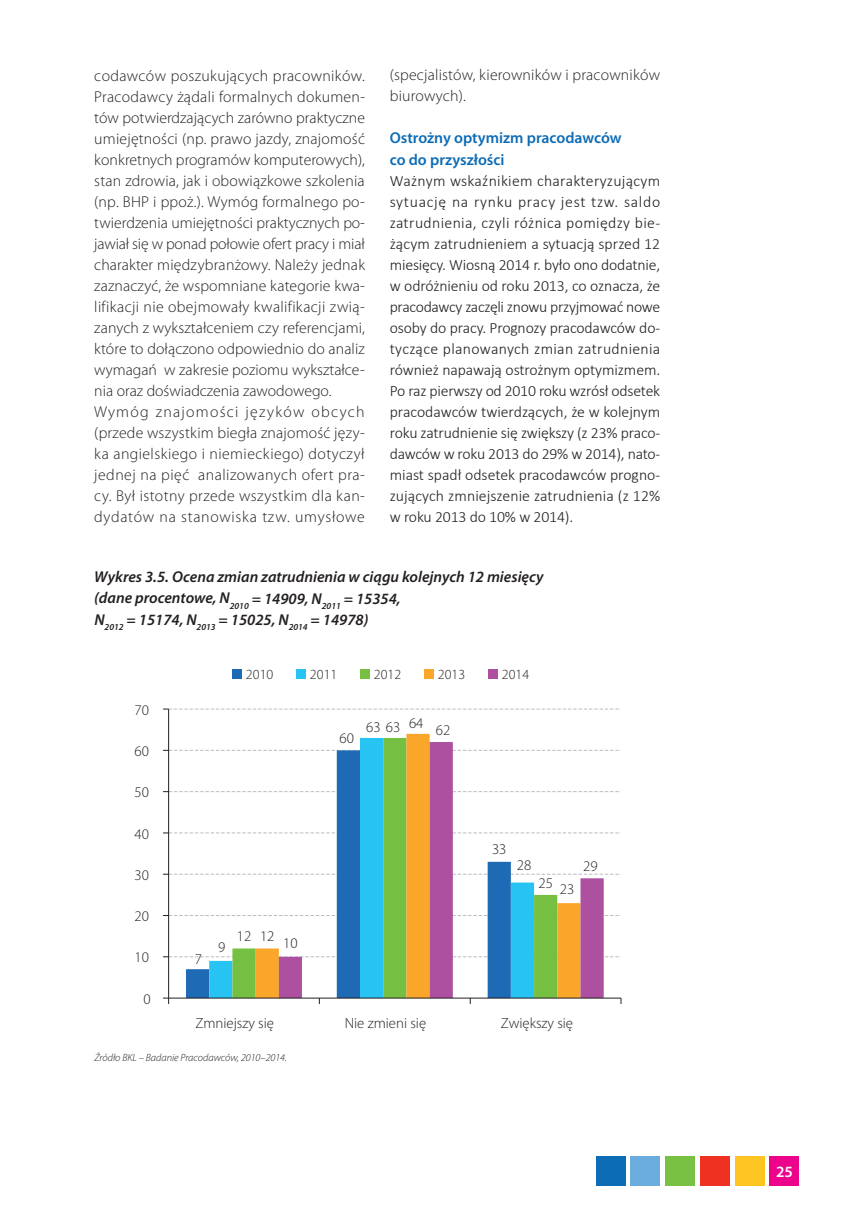
<style>
.page{position:relative;width:849px;height:1226px;background:#fff}
.page>*{position:absolute;margin:0;border:0;box-sizing:border-box;transform-origin:0 0}
.t1{font:300 15.75px/21px "Myriad Pro";letter-spacing:.015em;color:#231f20}
.t2{font:300 15.75px/21px "Calibri";letter-spacing:.005em;color:#231f20;text-align:justify}
.t3{font:italic 600 15.75px/21.2px "Myriad Pro";color:#231f20}
.t4{font:600 15.75px/21px "Myriad Pro";color:#0d6cb6}
.t5{font:600 15.75px "Myriad Pro";color:#fff}
.t6{font:300 14.88px "Myriad Pro";color:#231f20}
.t7{font:300 14px "Myriad Pro";color:#231f20}
.t8{font:italic 300 10.5px "Myriad Pro";color:#231f20}
</style>
<div class="page">
<div style="left:595px;top:1156px;width:30px;height:30px;background:#0d6cb6"></div>
<div style="left:630px;top:1156px;width:30px;height:30px;background:#6caddf"></div>
<div style="left:665px;top:1156px;width:29px;height:30px;background:#79c142"></div>
<div style="left:699px;top:1156px;width:30px;height:30px;background:#ef3122"></div>
<div style="left:734px;top:1156px;width:30px;height:30px;background:#fec422"></div>
<div style="left:769px;top:1156px;width:30px;height:30px;background:#ed028c"></div>
<svg style="left:186px;top:750px;width:23px;height:247px"></svg>
<svg style="left:209px;top:750px;width:23px;height:247px"></svg>
<svg style="left:232px;top:750px;width:23px;height:247px"></svg>
<svg style="left:255px;top:733px;width:175px;height:264px"></svg>
<svg style="left:279px;top:742px;width:324px;height:255px"></svg>
<hr style="left:168px;top:709px;width:1px;height:289px;background:#231f20">
<svg style="left:163px;top:956px;width:456px;height:1px"></svg>
<svg style="left:163px;top:915px;width:456px;height:1px"></svg>
<svg style="left:163px;top:873px;width:456px;height:1px"></svg>
<svg style="left:163px;top:832px;width:456px;height:1px"></svg>
<svg style="left:163px;top:791px;width:456px;height:1px"></svg>
<svg style="left:163px;top:749px;width:440px;height:1px"></svg>
<svg style="left:163px;top:708px;width:456px;height:1px"></svg>
<hr style="left:168px;top:997px;width:452px;height:1px;background:#231f20">
<svg style="left:163px;top:997px;width:6px;height:6px"></svg>
<div style="left:232px;top:669px;width:10px;height:9px;background:#1f6ab5"></div>
<div style="left:296px;top:669px;width:10px;height:9px;background:#27c3f3"></div>
<div style="left:360px;top:669px;width:9px;height:9px;background:#75c043"></div>
<div style="left:424px;top:669px;width:9px;height:9px;background:#f9a62b"></div>
<div style="left:488px;top:669px;width:9px;height:9px;background:#ac509f"></div>
<p class="t1" style="left:94px;top:65px;width:272px">codawców poszukujących pracowników.<br>Pracodawcy żądali formalnych dokumen&shy;tów potwierdzających zarówno praktyczne umiejętności (np. prawo jazdy, znajomość konkretnych programów komputerowych), stan zdrowia, jak i obowiązkowe szkolenia (np. BHP i ppoż.). Wymóg formalnego po&shy;twierdzenia umiejętności praktycznych po&shy;jawiał się w ponad połowie ofert pracy i miał charakter międzybranżowy. Należy jednak zaznaczyć, że wspomniane kategorie kwa&shy;lifikacji nie obejmowały kwalifikacji zwią&shy;zanych z wykształceniem czy referencjami, które to dołączono odpowiednio do analiz wymagań w zakresie poziomu wykształce&shy;nia oraz doświadczenia zawodowego.<br>Wymóg znajomości języków obcych (przede wszystkim biegła znajomość języ&shy;ka angielskiego i niemieckiego) dotyczył jednej na pięć analizowanych ofert pra&shy;cy. Był istotny przede wszystkim dla kan&shy;dydatów na stanowiska tzw. umysłowe</p>
<p class="t1" style="left:389px;top:65px;width:272px">(specjalistów, kierowników i pracowników biurowych).</p>
<p class="t4" style="left:389px;top:127px;width:233px">Ostrożny optymizm pracodawców co do przyszłości</p>
<p class="t2" style="left:389px;top:170px;width:272px">Ważnym wskaźnikiem charakteryzującym sytuację na rynku pracy jest tzw. saldo zatrudnienia, czyli różnica pomiędzy bie&shy;żącym zatrudnieniem a sytuacją sprzed 12 miesięcy. Wiosną 2014 r. było ono dodatnie, w odróżnieniu od roku 2013, co oznacza, że pracodawcy zaczęli znowu przyjmować nowe osoby do pracy. Prognozy pracodawców do&shy;tyczące planowanych zmian zatrudnienia również napawają ostrożnym optymizmem.<br>Po raz pierwszy od 2010 roku wzrósł odsetek pracodawców twierdzących, że w kolejnym roku zatrudnienie się zwiększy (z 23% praco&shy;dawców w roku 2013 do 29% w 2014), nato&shy;miast spadł odsetek pracodawców progno&shy;zujących zmniejszenie zatrudnienia (z 12% w roku 2013 do 10% w 2014).</p>
<p class="t3" style="left:94px;top:566px;width:450px">Wykres 3.5. Ocena zmian zatrudnienia w ciągu kolejnych 12 miesięcy (dane procentowe, N<sub>2010</sub> = 14909, N<sub>2011</sub> = 15354,<br>N<sub>2012</sub> = 15174, N<sub>2013</sub> = 15025, N<sub>2014</sub> = 14978)</p>
<p class="t6" style="left:135px;top:701px;width:16px">70</p>
<p class="t6" style="left:135px;top:742px;width:16px">60</p>
<p class="t6" style="left:135px;top:784px;width:16px">50</p>
<p class="t7" style="left:246px;top:666px;width:29px">2010</p>
<p class="t7" style="left:310px;top:666px;width:29px">2011</p>
<p class="t7" style="left:374px;top:666px;width:29px">2012</p>
<p class="t7" style="left:438px;top:666px;width:29px">2013</p>
<p class="t7" style="left:501px;top:666px;width:29px">2014</p>
<p class="t6" style="left:339px;top:729px;width:16px">60</p>
<p class="t6" style="left:366px;top:719px;width:36px">63 63</p>
<p class="t6" style="left:409px;top:715px;width:16px">64</p>
<p class="t6" style="left:435px;top:721px;width:16px">62</p>
<p class="t6" style="left:135px;top:825px;width:16px">40</p>
<p class="t6" style="left:135px;top:866px;width:16px">30</p>
<p class="t6" style="left:135px;top:907px;width:16px">20</p>
<p class="t6" style="left:135px;top:949px;width:16px">10</p>
<p class="t6" style="left:195px;top:950px;width:9px">7</p>
<p class="t6" style="left:218px;top:938px;width:9px">9</p>
<p class="t6" style="left:237px;top:928px;width:16px">12</p>
<p class="t6" style="left:260px;top:928px;width:16px">12</p>
<p class="t6" style="left:283px;top:934px;width:16px">10</p>
<p class="t6" style="left:492px;top:841px;width:16px">33</p>
<p class="t6" style="left:517px;top:856px;width:16px">28</p>
<p class="t6" style="left:538px;top:874px;width:16px">25</p>
<p class="t6" style="left:559px;top:880px;width:16px">23</p>
<p class="t6" style="left:583px;top:857px;width:16px">29</p>
<p class="t6" style="left:143px;top:990px;width:9px">0</p>
<p class="t6" style="left:195px;top:1014px;width:80px">Zmniejszy się</p>
<p class="t6" style="left:344px;top:1014px;width:83px">Nie zmieni się</p>
<p class="t6" style="left:500px;top:1014px;width:74px">Zwiększy się</p>
<p class="t8" style="left:94px;top:1051px;width:194px">Źródło BKL – Badanie Pracodawców, 2010–2014.</p>
<p class="t5" style="left:775px;top:1161px;width:18px">25</p>
</div>
